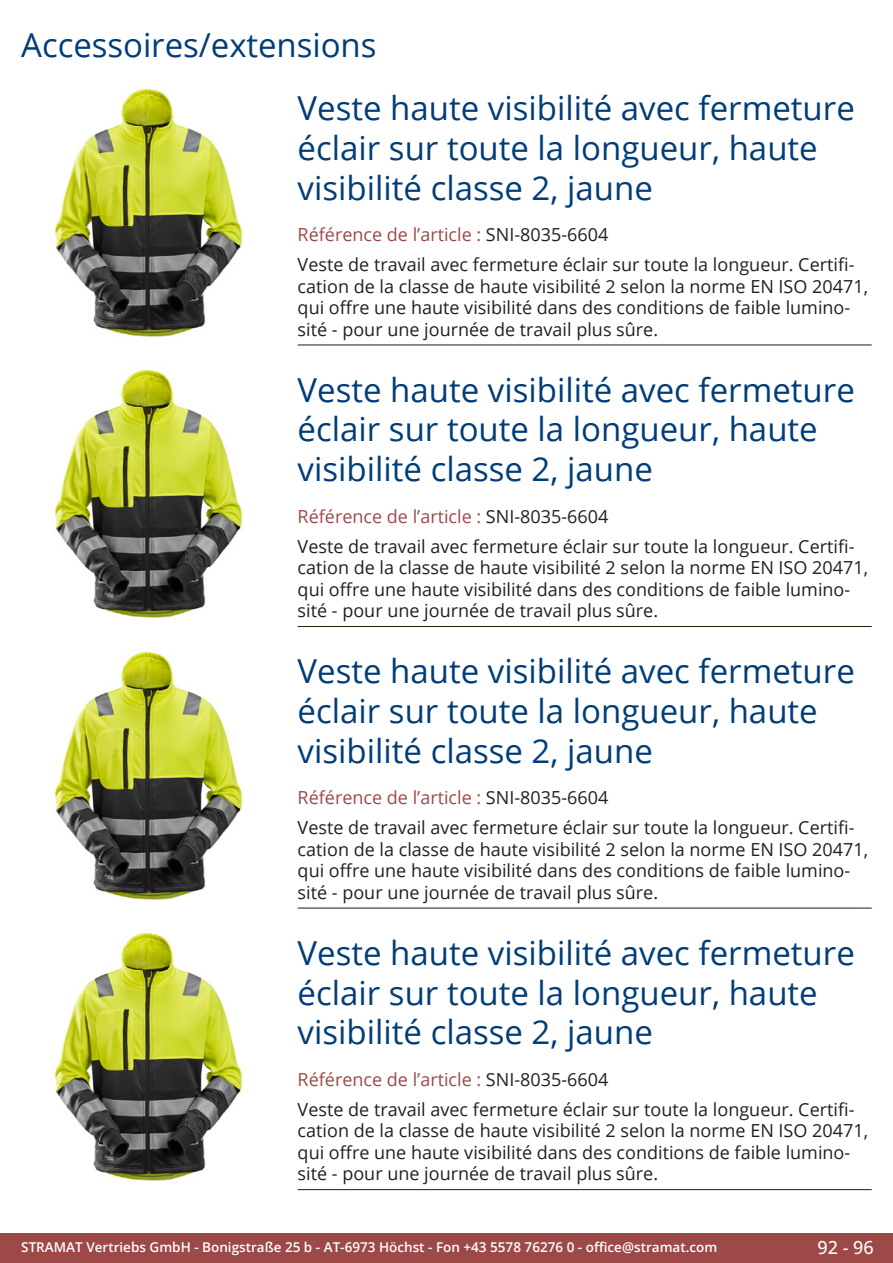
<style>
.page{position:relative;width:893px;height:1263px;background:#fff}
.page>*{position:absolute;margin:0;border:0;box-sizing:border-box;transform-origin:0 0}
.Produkttitel{font:33px/39.6px "Open Sans";color:#003d78}
.RastTitel{font:33px "Open Sans";color:#003d78}
.Beschreibung_Text{font:18px/21.6px "Open Sans";color:#231f20}
.TechDaten_Überschrif{font:18px "Open Sans";color:#9c4948}
.t1{font:500 18px "Open Sans";color:#fff}
.t2{font:600 13.5px "Open Sans";color:#fff}
.s1{color:#231f20}
</style>
<div class="page">
<div style="left:0;top:1233px;width:893px;height:30px;background:#9c4948"></div>
<hr style="left:298px;top:345px;width:574px;height:1px;background:#201d08">
<hr style="left:298px;top:626px;width:574px;height:1px;background:#201d08">
<hr style="left:298px;top:908px;width:574px;height:1px;background:#201d08">
<hr style="left:298px;top:1189px;width:574px;height:1px;background:#201d08">
<img style="left:55px;top:88px;width:188px;height:249px">
<img style="left:55px;top:369px;width:188px;height:249px">
<img style="left:55px;top:651px;width:188px;height:249px">
<img style="left:55px;top:932px;width:188px;height:249px">
<p class="RastTitel" style="left:21px;top:22px;width:357px">Accessoires/extensions</p>
<p class="Produkttitel" style="left:298px;top:88px;width:559px">Veste haute visibilité avec fermeture éclair sur toute la longueur, haute visibilité classe 2, jaune</p>
<p class="TechDaten_Überschrif" style="left:298px;top:222px;width:312px">Référence de l’article : <span class="s1">SNI-8035-6604</span></p>
<p class="Beschreibung_Text" style="left:298px;top:253px;width:572px">Veste de travail avec fermeture éclair sur toute la longueur. Certifi&shy;cation de la classe de haute visibilité 2 selon la norme EN ISO 20471, qui offre une haute visibilité dans des conditions de faible lumino&shy;sité - pour une journée de travail plus sûre.</p>
<p class="Produkttitel" style="left:298px;top:369px;width:559px">Veste haute visibilité avec fermeture éclair sur toute la longueur, haute visibilité classe 2, jaune</p>
<p class="TechDaten_Überschrif" style="left:298px;top:504px;width:312px">Référence de l’article : <span class="s1">SNI-8035-6604</span></p>
<p class="Beschreibung_Text" style="left:298px;top:535px;width:572px">Veste de travail avec fermeture éclair sur toute la longueur. Certifi&shy;cation de la classe de haute visibilité 2 selon la norme EN ISO 20471, qui offre une haute visibilité dans des conditions de faible lumino&shy;sité - pour une journée de travail plus sûre.</p>
<p class="Produkttitel" style="left:298px;top:651px;width:559px">Veste haute visibilité avec fermeture éclair sur toute la longueur, haute visibilité classe 2, jaune</p>
<p class="TechDaten_Überschrif" style="left:298px;top:785px;width:312px">Référence de l’article : <span class="s1">SNI-8035-6604</span></p>
<p class="Beschreibung_Text" style="left:298px;top:816px;width:572px">Veste de travail avec fermeture éclair sur toute la longueur. Certifi&shy;cation de la classe de haute visibilité 2 selon la norme EN ISO 20471, qui offre une haute visibilité dans des conditions de faible lumino&shy;sité - pour une journée de travail plus sûre.</p>
<p class="Produkttitel" style="left:298px;top:932px;width:559px">Veste haute visibilité avec fermeture éclair sur toute la longueur, haute visibilité classe 2, jaune</p>
<p class="TechDaten_Überschrif" style="left:298px;top:1067px;width:312px">Référence de l’article : <span class="s1">SNI-8035-6604</span></p>
<p class="Beschreibung_Text" style="left:298px;top:1098px;width:572px">Veste de travail avec fermeture éclair sur toute la longueur. Certifi&shy;cation de la classe de haute visibilité 2 selon la norme EN ISO 20471, qui offre une haute visibilité dans des conditions de faible lumino&shy;sité - pour une journée de travail plus sûre.</p>
<p class="t2" style="left:21px;top:1238px;width:698px">STRAMAT Vertriebs GmbH - Bonigstraße 25 b - AT-6973 Höchst - Fon +43 5578 76276 0 - office@stramat.com</p>
<p class="t1" style="left:817px;top:1234px;width:58px">92 - 96</p>
</div>
